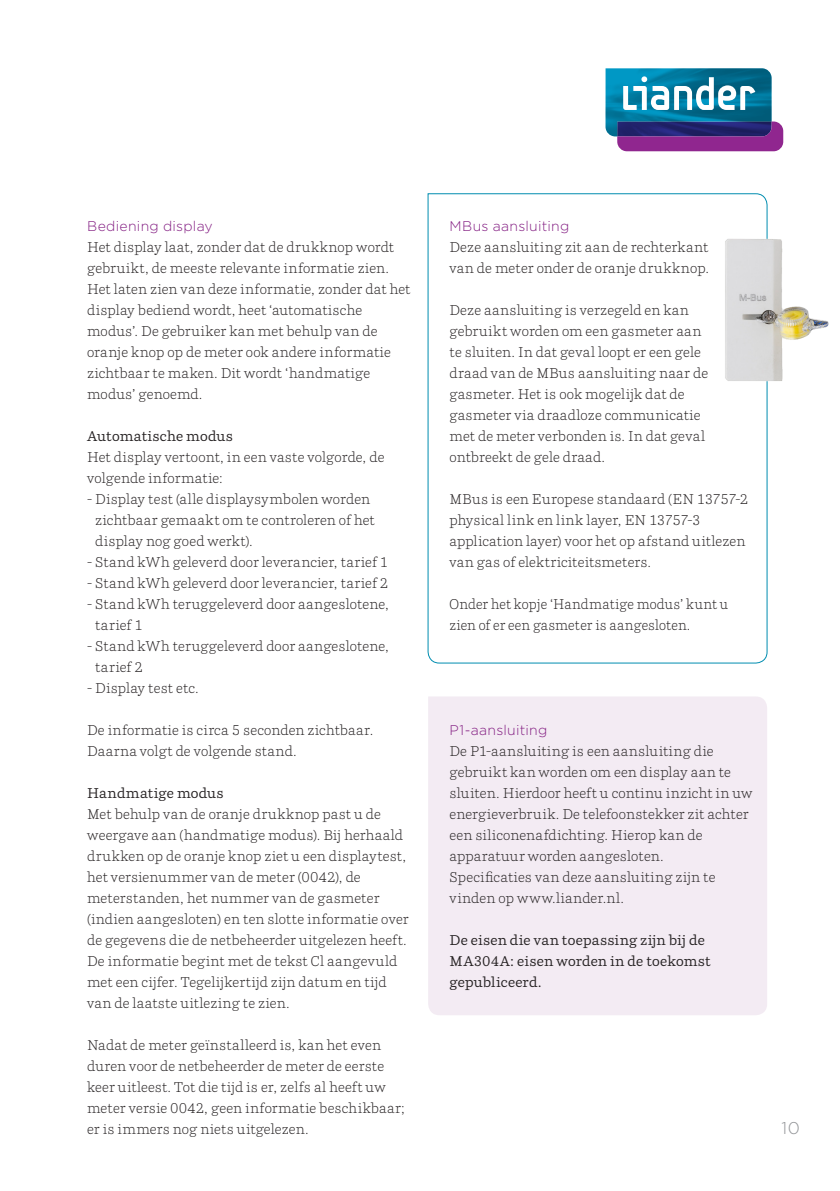
<style>
.page{position:relative;width:840px;height:1191px;background:#fff}
.page>*{position:absolute;margin:0;border:0;box-sizing:border-box;transform-origin:0 0}
._04-LI-Inleiding{font:300 17px "Gotham";color:#939598}
._05-LI-Bodytekst{font:300 14px/21px "Parry";letter-spacing:.015em;color:#231f20}
._05-LI-Bodytekst-2{font:14px/21px "Parry";letter-spacing:.015em;color:#231f20}
._05-LI-Bodytekst-3{font:300 14px/21px "Parry";letter-spacing:.015em;color:#231f20;scale:.96 1}
._05-LI-Bodytekst-4{font:300 14px "Gotham";letter-spacing:.02em;color:#841f83}
</style>
<div class="page">
<svg style="left:427px;top:193px;width:340px;height:471px"></svg>
<svg style="left:605px;top:68px;width:177px;height:83px;background:#4b75a4"></svg>
<div style="left:428px;top:696px;width:338px;height:319px;background:#f3ebf3"></div>
<img style="left:713px;top:227px;width:116px;height:172px">
<p class="_05-LI-Bodytekst-4" style="left:87px;top:217px;width:127px">Bediening display</p>
<p class="_05-LI-Bodytekst" style="left:87px;top:236px;width:324px">Het display laat, zonder dat de drukknop wordt gebruikt, de meeste relevante informatie zien.<br>Het laten zien van deze informatie, zonder dat het display bediend wordt, heet ‘automatische modus’. De gebruiker kan met behulp van de oranje knop op de meter ook andere informatie zichtbaar te maken. Dit wordt ‘handmatige modus’ genoemd.</p>
<p class="_05-LI-Bodytekst-2" style="left:87px;top:425px;width:147px">Automatische modus</p>
<p class="_05-LI-Bodytekst" style="left:87px;top:446px;width:298px">Het display vertoont, in een vaste volgorde, de volgende informatie:</p>
<p class="_05-LI-Bodytekst" style="left:95px;top:488px;width:281px;text-indent:-8px">- Display test (alle displaysymbolen worden zichtbaar gemaakt om te controleren of het display nog goed werkt).</p>
<p class="_05-LI-Bodytekst" style="left:87px;top:551px;width:302px">- Stand kWh geleverd door leverancier, tarief 1</p>
<p class="_05-LI-Bodytekst" style="left:87px;top:572px;width:302px">- Stand kWh geleverd door leverancier, tarief 2</p>
<p class="_05-LI-Bodytekst" style="left:95px;top:593px;width:295px;text-indent:-8px">- Stand kWh teruggeleverd door aangeslotene, tarief 1</p>
<p class="_05-LI-Bodytekst" style="left:95px;top:635px;width:295px;text-indent:-8px">- Stand kWh teruggeleverd door aangeslotene, tarief 2</p>
<p class="_05-LI-Bodytekst" style="left:87px;top:677px;width:113px">- Display test etc.</p>
<p class="_05-LI-Bodytekst" style="left:87px;top:719px;width:287px">De informatie is circa 5 seconden zichtbaar.<br>Daarna volgt de volgende stand.</p>
<p class="_05-LI-Bodytekst-2" style="left:87px;top:782px;width:138px">Handmatige modus</p>
<p class="_05-LI-Bodytekst" style="left:87px;top:803px;width:323px">Met behulp van de oranje drukknop past u de weergave aan (handmatige modus). Bij herhaald drukken op de oranje knop ziet u een displaytest, het versienummer van de meter (0042), de meterstanden, het nummer van de gasmeter (indien aangesloten) en ten slotte informatie over de gegevens die de netbeheerder uitgelezen heeft.<br>De informatie begint met de tekst Cl aangevuld met een cijfer. Tegelijkertijd zijn datum en tijd van de laatste uitlezing te zien.</p>
<p class="_05-LI-Bodytekst" style="left:87px;top:1034px;width:319px">Nadat de meter geïnstalleerd is, kan het even duren voor de netbeheerder de meter de eerste keer uitleest. Tot die tijd is er, zelfs al heeft uw meter versie 0042, geen informatie beschikbaar; er is immers nog niets uitgelezen.</p>
<p class="_05-LI-Bodytekst-4" style="left:449px;top:217px;width:121px">MBus aansluiting</p>
<p class="_05-LI-Bodytekst" style="left:449px;top:236px;width:260px">Deze aansluiting zit aan de rechterkant</p>
<p class="_05-LI-Bodytekst" style="left:449px;top:257px;width:261px">van de meter onder de oranje drukknop.</p>
<p class="_05-LI-Bodytekst" style="left:449px;top:299px;width:240px">Deze aansluiting is verzegeld en kan</p>
<p class="_05-LI-Bodytekst" style="left:449px;top:320px;width:253px">gebruikt worden om een gasmeter aan</p>
<p class="_05-LI-Bodytekst" style="left:449px;top:341px;width:252px">te sluiten. In dat geval loopt er een gele</p>
<p class="_05-LI-Bodytekst" style="left:449px;top:362px;width:260px">draad van de MBus aansluiting naar de gasmeter. Het is ook mogelijk dat de</p>
<p class="_05-LI-Bodytekst" style="left:449px;top:404px;width:252px">gasmeter via draadloze communicatie</p>
<p class="_05-LI-Bodytekst" style="left:449px;top:425px;width:257px">met de meter verbonden is. In dat geval ontbreekt de gele draad.</p>
<p class="_05-LI-Bodytekst" style="left:449px;top:488px;width:300px">MBus is een Europese standaard (EN 13757-2 physical link en link layer, EN 13757-3 application layer) voor het op afstand uitlezen van gas of elektriciteitsmeters.</p>
<p class="_05-LI-Bodytekst-3" style="left:449px;top:593px;width:292px">Onder het kopje ‘Handmatige modus’ kunt u zien of er een gasmeter is aangesloten.</p>
<p class="_05-LI-Bodytekst-4" style="left:449px;top:721px;width:99px">P1-aansluiting</p>
<p class="_05-LI-Bodytekst" style="left:449px;top:740px;width:304px">De P1-aansluiting is een aansluiting die gebruikt kan worden om een display aan te sluiten. Hierdoor heeft u continu inzicht in uw energieverbruik. De telefoonstekker zit achter een siliconenafdichting. Hierop kan de apparatuur worden aangesloten.<br>Specificaties van deze aansluiting zijn te vinden op www.liander.nl.</p>
<p class="_05-LI-Bodytekst-2" style="left:449px;top:929px;width:262px">De eisen die van toepassing zijn bij de<br>MA304A: eisen worden in de toekomst gepubliceerd.</p>
<p class="_04-LI-Inleiding" style="left:781px;top:1117px;width:20px">10</p>
</div>
